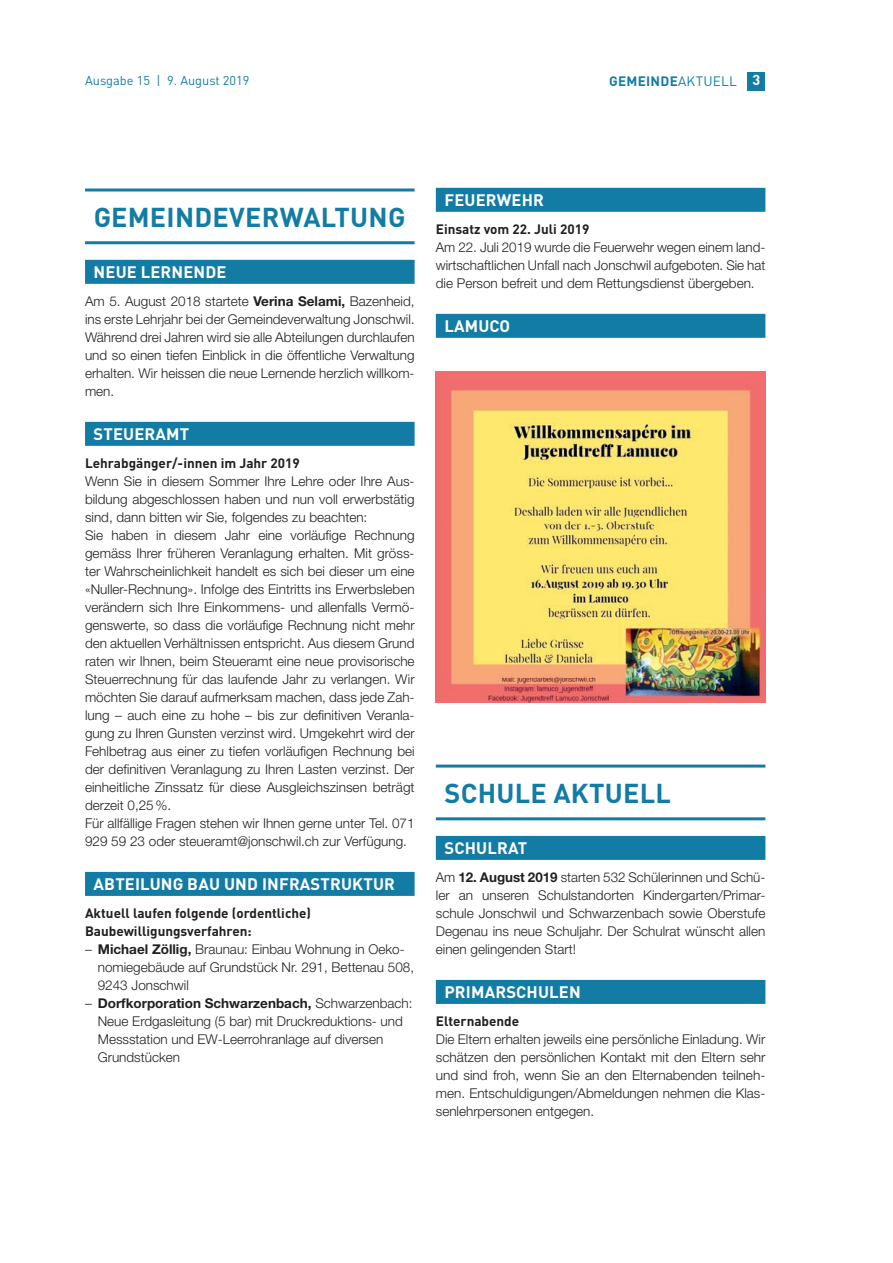
<style>
.page{position:relative;width:893px;height:1263px;background:#fff}
.page>*{position:absolute;margin:0;border:0;box-sizing:border-box;transform-origin:0 0}
.t1{font:700 27px "DIN Pro";letter-spacing:.01em;color:#137ca4}
.t2{font:700 16.5px "DIN Pro";letter-spacing:.01em;color:#fff}
.t3{font:300 13.5px/18px "Helvetica Neue LT Std";color:#231f20;text-align:justify}
.t4{font:700 13.5px/18px "DIN Pro";color:#231f20}
.t5{font:700 13.5px "DIN Pro";letter-spacing:.02em;color:#137ca4}
.t6{font:12.75px "DIN Pro";color:#137ca4}
.s1{font-weight:400}
.s2{font-size:14.4px;color:#fff}
.s3{font-weight:700}
</style>
<div class="page">
<hr style="left:85px;top:188px;width:330px;height:3px;background:#137ca4">
<hr style="left:85px;top:241px;width:330px;height:3px;background:#137ca4">
<div style="left:85px;top:260px;width:330px;height:24px;background:#137ca4"></div>
<div style="left:85px;top:422px;width:330px;height:24px;background:#137ca4"></div>
<div style="left:85px;top:872px;width:330px;height:24px;background:#137ca4"></div>
<div style="left:436px;top:188px;width:329px;height:24px;background:#137ca4"></div>
<div style="left:436px;top:314px;width:329px;height:24px;background:#137ca4"></div>
<hr style="left:436px;top:764px;width:329px;height:3px;background:#137ca4">
<hr style="left:436px;top:817px;width:329px;height:3px;background:#137ca4">
<div style="left:436px;top:836px;width:329px;height:24px;background:#137ca4"></div>
<div style="left:436px;top:980px;width:329px;height:24px;background:#137ca4"></div>
<img style="left:436px;top:372px;width:329px;height:331px">
<div style="left:747px;top:72px;width:18px;height:18px;background:#137ca4"></div>
<p class="t6" style="left:85px;top:72px;width:166px">Ausgabe 15 | 9. August 2019</p>
<p class="t5" style="left:609px;top:71px;width:153px">GEMEINDE<span class="s1">AKTUELL</span> <span class="s2">3</span></p>
<h1 class="t1" style="left:94px;top:198px;width:313px">GEMEINDEVERWALTUNG</h1>
<p class="t2" style="left:94px;top:261px;width:134px">NEUE LERNENDE</p>
<p class="t3" style="left:85px;top:292px;width:331px">Am 5. August 2018 startete <span class="s3">Verina Selami,</span> Bazenheid, ins erste Lehrjahr bei der Gemeindeverwaltung Jonschwil.<br>Während drei Jahren wird sie alle Abteilungen durchlaufen und so einen tiefen Einblick in die öffentliche Verwaltung erhalten. Wir heissen die neue Lernende herzlich willkom&shy;men.</p>
<p class="t2" style="left:94px;top:423px;width:97px">STEUERAMT</p>
<p class="t4" style="left:85px;top:454px;width:216px">Lehrabgänger/-innen im Jahr 2019</p>
<p class="t3" style="left:85px;top:472px;width:331px;text-align:left">Wenn Sie in diesem Sommer Ihre Lehre oder Ihre Aus&shy;bildung abgeschlossen haben und nun voll erwerbstätig sind, dann bitten wir Sie, folgendes zu beachten:<br>Sie haben in diesem Jahr eine vorläufige Rechnung gemäss Ihrer früheren Veranlagung erhalten. Mit gröss&shy;ter Wahrscheinlichkeit handelt es sich bei dieser um eine «Nuller-Rechnung». Infolge des Eintritts ins Erwerbsleben verändern sich Ihre Einkommens- und allenfalls Vermö&shy;genswerte, so dass die vorläufige Rechnung nicht mehr den aktuellen Verhältnissen entspricht. Aus diesem Grund raten wir Ihnen, beim Steueramt eine neue provisorische Steuerrechnung für das laufende Jahr zu verlangen. Wir möchten Sie darauf aufmerksam machen, dass jede Zah&shy;lung – auch eine zu hohe – bis zur definitiven Veranla&shy;gung zu Ihren Gunsten verzinst wird. Umgekehrt wird der Fehlbetrag aus einer zu tiefen vorläufigen Rechnung bei der definitiven Veranlagung zu Ihren Lasten verzinst. Der einheitliche Zinssatz für diese Ausgleichszinsen beträgt derzeit 0,25%.<br>Für allfällige Fragen stehen wir Ihnen gerne unter Tel. 071<br>929 59 23 oder steueramt@jonschwil.ch zur Verfügung.</p>
<p class="t2" style="left:94px;top:873px;width:303px">ABTEILUNG BAU UND INFRASTRUKTUR</p>
<p class="t4" style="left:85px;top:904px;width:228px">Aktuell laufen folgende (ordentliche)<br>Baubewilligungsverfahren:</p>
<p class="t3" style="left:98px;top:940px;width:318px;text-align:left;text-indent:-13px">– <span class="s3">Michael Zöllig,</span> Braunau: Einbau Wohnung in Oeko&shy;nomiegebäude auf Grundstück Nr. 291, Bettenau 508,<br>9243 Jonschwil</p>
<p class="t3" style="left:98px;top:994px;width:316px;text-align:left;text-indent:-13px">– <span class="s3">Dorfkorporation Schwarzenbach,</span> Schwarzenbach:<br>Neue Erdgasleitung (5 bar) mit Druckreduktions- und Messstation und EW-Leerrohranlage auf diversen Grundstücken</p>
<p class="t2" style="left:444px;top:189px;width:101px">FEUERWEHR</p>
<p class="t4" style="left:436px;top:220px;width:155px">Einsatz vom 22. Juli 2019</p>
<p class="t3" style="left:436px;top:238px;width:331px">Am 22. Juli 2019 wurde die Feuerwehr wegen einem land&shy;wirtschaftlichen Unfall nach Jonschwil aufgeboten. Sie hat die Person befreit und dem Rettungsdienst übergeben.</p>
<p class="t2" style="left:444px;top:315px;width:67px">LAMUCO</p>
<h1 class="t1" style="left:444px;top:774px;width:228px">SCHULE AKTUELL</h1>
<p class="t2" style="left:444px;top:837px;width:84px">SCHULRAT</p>
<p class="t3" style="left:436px;top:868px;width:331px">Am <span class="s3">12. August 2019</span> starten 532 Schülerinnen und Schü&shy;ler an unseren Schulstandorten Kindergarten/Primar&shy;schule Jonschwil und Schwarzenbach sowie Oberstufe Degenau ins neue Schuljahr. Der Schulrat wünscht allen einen gelingenden Start!</p>
<p class="t2" style="left:444px;top:981px;width:138px">PRIMARSCHULEN</p>
<p class="t4" style="left:436px;top:1012px;width:85px">Elternabende</p>
<p class="t3" style="left:436px;top:1030px;width:331px">Die Eltern erhalten jeweils eine persönliche Einladung. Wir schätzen den persönlichen Kontakt mit den Eltern sehr und sind froh, wenn Sie an den Elternabenden teilneh&shy;men. Entschuldigungen/Abmeldungen nehmen die Klas&shy;senlehrpersonen entgegen.</p>
</div>
